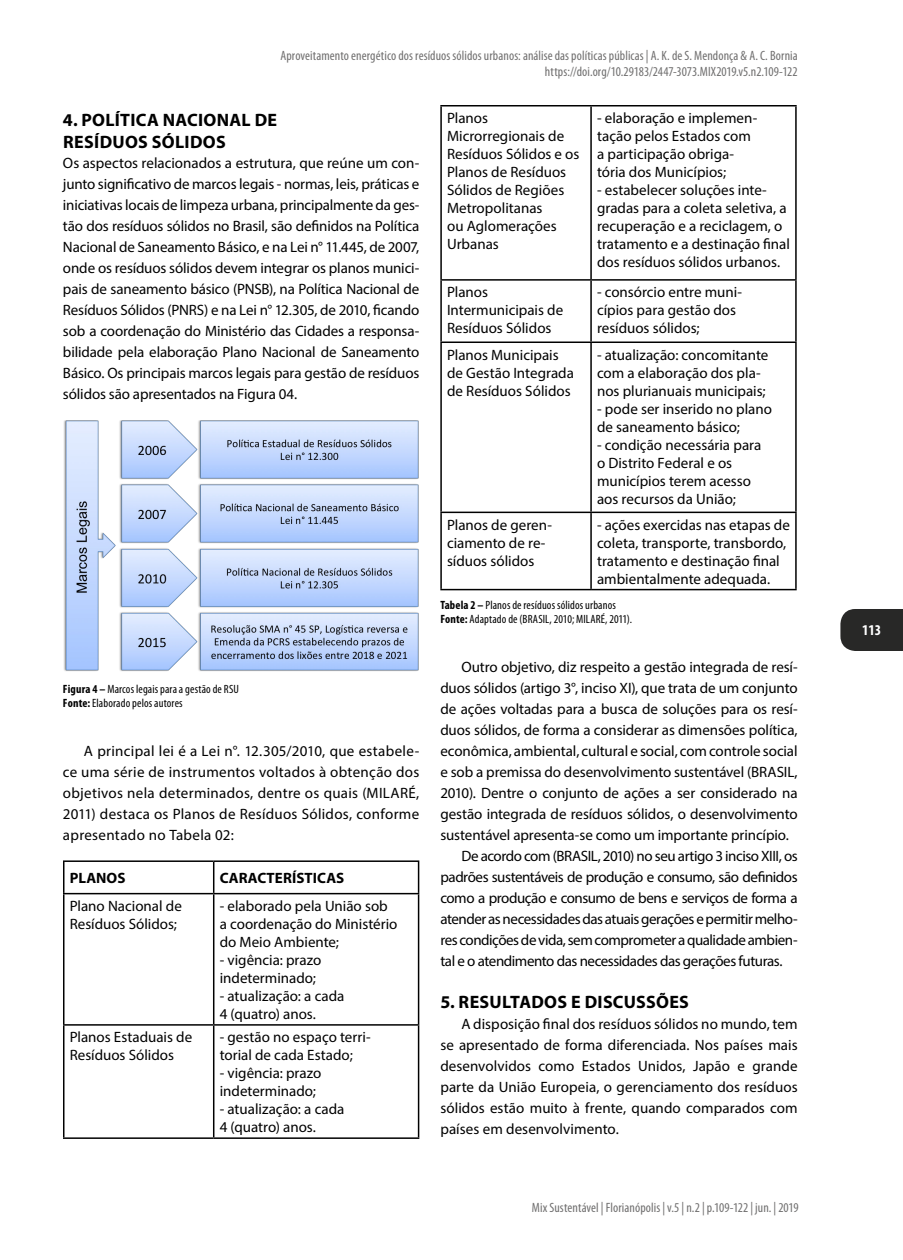
<style>
.page{position:relative;width:903px;height:1260px;background:#fff}
.page>*{position:absolute;margin:0;border:0;box-sizing:border-box;transform-origin:0 0}
.t1{font:700 18px/21.6px "Myriad Pro";letter-spacing:.015em;color:#000}
.t2{font:15px/18px "Myriad Pro";letter-spacing:-.005em;color:#000}
.t3{font:15px "Myriad Pro";letter-spacing:-.03em;color:#000}
.t4{font:700 15px "Myriad Pro";letter-spacing:.005em;color:#000}
.t5{font:700 condensed 15px "Myriad Pro";color:#fff}
.t6{font:condensed 13.5px/16.5px "Myriad Pro";letter-spacing:.005em;color:#706f6f;text-align:right}
.t7{font:condensed 12px/14.4px "Myriad Pro";letter-spacing:.01em;color:#000}
.s1{font-weight:700}
</style>
<div class="page">
<div style="left:840px;top:609px;width:63px;height:42px;background:#282827"></div>
<hr style="left:63px;top:860px;width:151px;height:2px;background:#000">
<hr style="left:63px;top:862px;width:1px;height:31px;background:#000">
<hr style="left:214px;top:860px;width:205px;height:2px;background:#000">
<hr style="left:213px;top:862px;width:1px;height:31px;background:#000">
<hr style="left:418px;top:862px;width:1px;height:31px;background:#000">
<hr style="left:63px;top:893px;width:151px;height:1px;background:#000">
<hr style="left:63px;top:894px;width:1px;height:130px;background:#000">
<hr style="left:214px;top:893px;width:205px;height:1px;background:#000">
<hr style="left:213px;top:894px;width:1px;height:130px;background:#000">
<hr style="left:418px;top:894px;width:1px;height:130px;background:#000">
<hr style="left:63px;top:1024px;width:151px;height:2px;background:#000">
<hr style="left:63px;top:1026px;width:1px;height:111px;background:#000">
<hr style="left:214px;top:1024px;width:205px;height:2px;background:#000">
<hr style="left:213px;top:1026px;width:1px;height:111px;background:#000">
<hr style="left:418px;top:1026px;width:1px;height:111px;background:#000">
<hr style="left:63px;top:1137px;width:151px;height:2px;background:#000">
<hr style="left:214px;top:1137px;width:205px;height:2px;background:#000">
<hr style="left:440px;top:105px;width:151px;height:1px;background:#000">
<hr style="left:440px;top:106px;width:2px;height:173px;background:#000">
<hr style="left:591px;top:105px;width:206px;height:1px;background:#000">
<hr style="left:590px;top:106px;width:2px;height:173px;background:#000">
<hr style="left:795px;top:106px;width:2px;height:173px;background:#000">
<hr style="left:440px;top:279px;width:151px;height:2px;background:#000">
<hr style="left:440px;top:281px;width:2px;height:60px;background:#000">
<hr style="left:591px;top:279px;width:206px;height:2px;background:#000">
<hr style="left:590px;top:281px;width:2px;height:60px;background:#000">
<hr style="left:795px;top:281px;width:2px;height:60px;background:#000">
<hr style="left:440px;top:341px;width:151px;height:2px;background:#000">
<hr style="left:440px;top:343px;width:2px;height:169px;background:#000">
<hr style="left:591px;top:341px;width:206px;height:2px;background:#000">
<hr style="left:590px;top:343px;width:2px;height:169px;background:#000">
<hr style="left:795px;top:343px;width:2px;height:169px;background:#000">
<hr style="left:440px;top:512px;width:151px;height:1px;background:#000">
<hr style="left:440px;top:513px;width:2px;height:76px;background:#000">
<hr style="left:591px;top:512px;width:206px;height:1px;background:#000">
<hr style="left:590px;top:513px;width:2px;height:76px;background:#000">
<hr style="left:795px;top:513px;width:2px;height:76px;background:#000">
<hr style="left:440px;top:589px;width:151px;height:1px;background:#000">
<hr style="left:591px;top:589px;width:206px;height:1px;background:#000">
<img style="left:63px;top:420px;width:356px;height:251px">
<p class="t6" style="left:280px;top:47px;width:519px">Aproveitamento energético dos resíduos sólidos urbanos: análise das políticas públicas | A. K. de S. Mendonça &amp; A. C. Bornia https://doi.org/10.29183/2447-3073.MIX2019.v5.n2.109-122</p>
<p class="t1" style="left:63px;top:109px;width:216px">4. POLÍTICA NACIONAL DE<br>RESÍDUOS SÓLIDOS</p>
<p class="t2" style="left:63px;top:152px;width:358px;line-height:21px;text-align:justify">Os aspectos relacionados a estrutura, que reúne um con&shy;junto significativo de marcos legais - normas, leis, práticas e iniciativas locais de limpeza urbana, principalmente da ges&shy;tão dos resíduos sólidos no Brasil, são definidos na Política Nacional de Saneamento Básico, e na Lei n° 11.445, de 2007, onde os resíduos sólidos devem integrar os planos munici&shy;pais de saneamento básico (PNSB), na Política Nacional de Resíduos Sólidos (PNRS) e na Lei n° 12.305, de 2010, ficando sob a coordenação do Ministério das Cidades a responsa&shy;bilidade pela elaboração Plano Nacional de Saneamento Básico. Os principais marcos legais para gestão de resíduos sólidos são apresentados na Figura 04.</p>
<p class="t7" style="left:63px;top:682px;width:177px"><span class="s1">Figura 4 –</span> Marcos legais para a gestão de RSU<br><span class="s1">Fonte:</span> Elaborado pelos autores</p>
<p class="t2" style="left:63px;top:740px;width:358px;line-height:21px;text-align:justify;text-indent:21px">A principal lei é a Lei n°. 12.305/2010, que estabele&shy;ce uma série de instrumentos voltados à obtenção dos objetivos nela determinados, dentre os quais (MILARÉ, 2011) destaca os Planos de Resíduos Sólidos, conforme apresentado no Tabela 02:</p>
<p class="t4" style="left:70px;top:868px;width:57px">PLANOS</p>
<p class="t4" style="left:220px;top:868px;width:126px">CARACTERÍSTICAS</p>
<p class="t2" style="left:70px;top:897px;width:114px">Plano Nacional de<br>Resíduos Sólidos;</p>
<p class="t2" style="left:220px;top:897px;width:179px">- elaborado pela União sob a coordenação do Ministério do Meio Ambiente;</p>
<p class="t2" style="left:220px;top:951px;width:103px">- vigência: prazo indeterminado;</p>
<p class="t2" style="left:220px;top:987px;width:126px">- atualização: a cada<br>4 (quatro) anos.</p>
<p class="t2" style="left:70px;top:1028px;width:124px">Planos Estaduais de<br>Resíduos Sólidos</p>
<p class="t2" style="left:220px;top:1028px;width:152px">- gestão no espaço terri&shy;torial de cada Estado;</p>
<p class="t2" style="left:220px;top:1064px;width:103px">- vigência: prazo indeterminado;</p>
<p class="t2" style="left:220px;top:1100px;width:126px">- atualização: a cada<br>4 (quatro) anos.</p>
<p class="t2" style="left:447px;top:109px;width:134px">Planos<br>Microrregionais de<br>Resíduos Sólidos e os<br>Planos de Resíduos<br>Sólidos de Regiões<br>Metropolitanas<br>ou Aglomerações<br>Urbanas</p>
<p class="t2" style="left:597px;top:109px;width:162px">- elaboração e implemen&shy;tação pelos Estados com a participação obriga&shy;tória dos Municípios;</p>
<p class="t2" style="left:597px;top:181px;width:194px">- estabelecer soluções inte&shy;gradas para a coleta seletiva, a recuperação e a reciclagem, o tratamento e a destinação final dos resíduos sólidos urbanos.</p>
<p class="t2" style="left:447px;top:283px;width:118px">Planos<br>Intermunicipais de<br>Resíduos Sólidos</p>
<p class="t2" style="left:597px;top:283px;width:147px">- consórcio entre muni&shy;cípios para gestão dos resíduos sólidos;</p>
<p class="t2" style="left:447px;top:345px;width:128px">Planos Municipais de Gestão Integrada de Resíduos Sólidos</p>
<p class="t2" style="left:597px;top:345px;width:173px">- atualização: concomitante com a elaboração dos pla&shy;nos plurianuais municipais;</p>
<p class="t2" style="left:597px;top:399px;width:176px">- pode ser inserido no plano de saneamento básico;</p>
<p class="t2" style="left:597px;top:435px;width:166px">- condição necessária para o Distrito Federal e os municípios terem acesso aos recursos da União;</p>
<p class="t2" style="left:447px;top:515px;width:106px">Planos de geren&shy;ciamento de re&shy;síduos sólidos</p>
<p class="t2" style="left:597px;top:515px;width:194px">- ações exercidas nas etapas de coleta, transporte, transbordo, tratamento e destinação final ambientalmente adequada.</p>
<p class="t7" style="left:440px;top:598px;width:193px"><span class="s1">Tabela 2 –</span> Planos de resíduos sólidos urbanos<br><span class="s1">Fonte:</span> Adaptado de (BRASIL, 2010; MILARÉ, 2011).</p>
<p class="t2" style="left:461px;top:658px;width:338px">Outro objetivo, diz respeito a gestão integrada de resí-</p>
<p class="t2" style="left:440px;top:679px;width:359px">duos sólidos (artigo 3°, inciso XI), que trata de um conjunto</p>
<p class="t2" style="left:440px;top:700px;width:359px">de ações voltadas para a busca de soluções para os resí-</p>
<p class="t2" style="left:440px;top:721px;width:359px">duos sólidos, de forma a considerar as dimensões política,</p>
<p class="t2" style="left:440px;top:742px;width:359px">econômica, ambiental, cultural e social, com controle social</p>
<p class="t2" style="left:440px;top:763px;width:359px">e sob a premissa do desenvolvimento sustentável (BRASIL,</p>
<p class="t2" style="left:440px;top:784px;width:359px">2010). Dentre o conjunto de ações a ser considerado na</p>
<p class="t2" style="left:440px;top:805px;width:359px">gestão integrada de resíduos sólidos, o desenvolvimento</p>
<p class="t2" style="left:440px;top:826px;width:350px">sustentável apresenta-se como um importante princípio.</p>
<p class="t3" style="left:461px;top:847px;width:338px">De acordo com (BRASIL, 2010) no seu artigo 3 inciso XIII, os</p>
<p class="t3" style="left:440px;top:868px;width:359px">padrões sustentáveis de produção e consumo, são definidos</p>
<p class="t3" style="left:440px;top:889px;width:359px">como a produção e consumo de bens e serviços de forma a</p>
<p class="t3" style="left:440px;top:910px;width:359px">atender as necessidades das atuais gerações e permitir melho-</p>
<p class="t3" style="left:440px;top:931px;width:359px">res condições de vida, sem comprometer a qualidade ambien-</p>
<p class="t3" style="left:440px;top:952px;width:344px">tal e o atendimento das necessidades das gerações futuras.</p>
<p class="t1" style="left:440px;top:991px;width:250px">5. RESULTADOS E DISCUSSÕES</p>
<p class="t2" style="left:440px;top:1013px;width:359px;line-height:21px;text-align:justify;text-indent:21px">A disposição final dos resíduos sólidos no mundo, tem se apresentado de forma diferenciada. Nos países mais desenvolvidos como Estados Unidos, Japão e grande parte da União Europeia, o gerenciamento dos resíduos sólidos estão muito à frente, quando comparados com países em desenvolvimento.</p>
<p class="t6" style="left:532px;top:1199px;width:268px">Mix Sustentável | Florianópolis | v.5 | n.2 | p.109-122 | jun. | 2019</p>
<p class="t5" style="left:862px;top:620px;width:21px">113</p>
</div>
